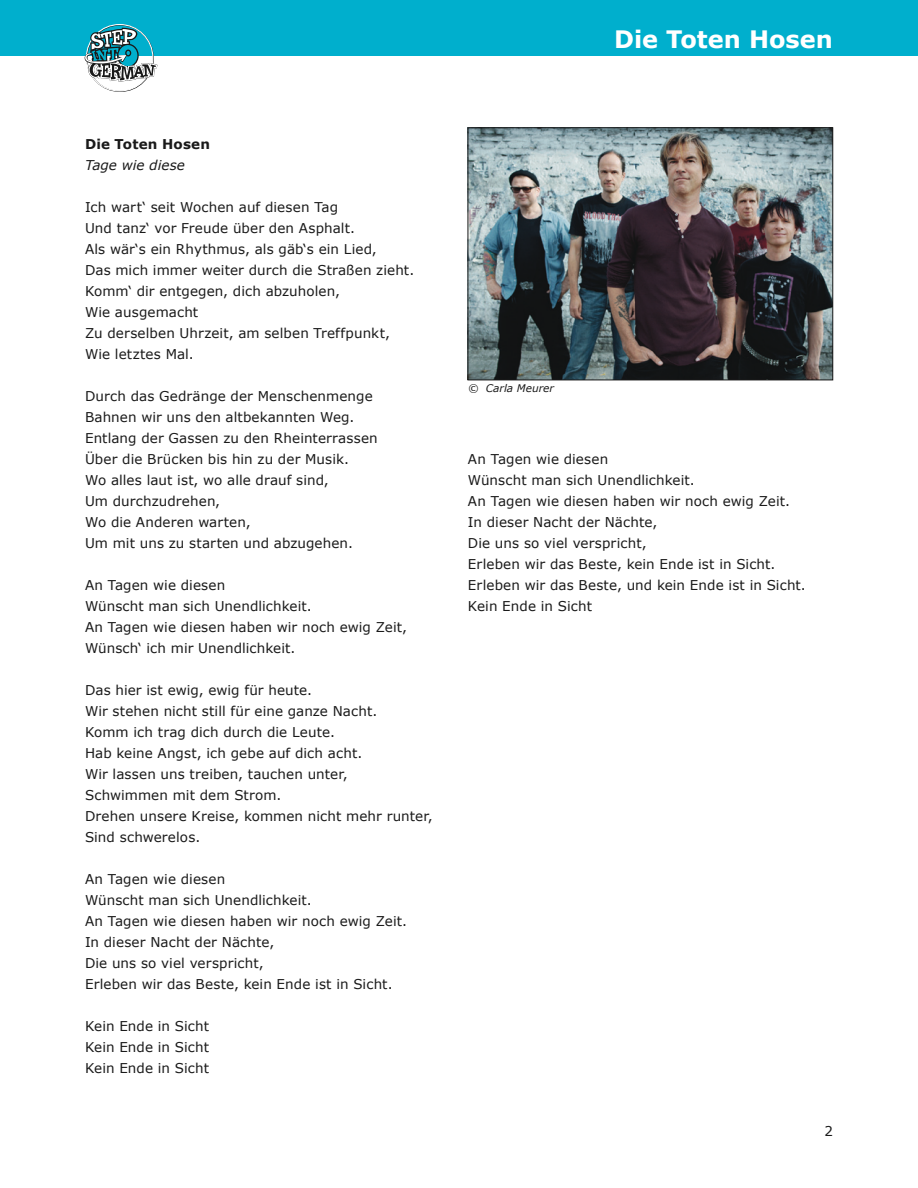
<style>
.page{position:relative;width:918px;height:1188px;background:#fff}
.page>*{position:absolute;margin:0;border:0;box-sizing:border-box;transform-origin:0 0}
.t1{font:700 24px "Verdana";color:#fff}
.t2{font:13.5px/21px "Verdana";letter-spacing:.005em;color:#1a1a1a}
.t3{font:700 13.5px "Verdana";letter-spacing:.015em;color:#1a1a1a}
.t4{font:italic 13.5px "Verdana";letter-spacing:.005em;color:#1a1a1a}
.t5{font:italic 10.5px "Verdana";color:#1a1a1a}
</style>
<div class="page">
<div style="left:0;top:0;width:918px;height:55px;background:#00afcd"></div>
<svg style="left:85px;top:24px;width:74px;height:68px"></svg>
<img style="left:470px;top:130px;width:361px;height:248px">
<div style="left:468px;top:128px;width:365px;height:252px;border:1px solid #1a1a1a"></div>
<p class="t3" style="left:85px;top:134px;width:127px">Die Toten Hosen</p>
<p class="t4" style="left:85px;top:155px;width:101px">Tage wie diese</p>
<p class="t2" style="left:85px;top:196px;width:331px">Ich wart‘ seit Wochen auf diesen Tag<br>Und tanz‘ vor Freude über den Asphalt.<br>Als wär‘s ein Rhythmus, als gäb‘s ein Lied,<br>Das mich immer weiter durch die Straßen zieht.<br>Komm‘ dir entgegen, dich abzuholen,<br>Wie ausgemacht<br>Zu derselben Uhrzeit, am selben Treffpunkt, Wie letztes Mal.</p>
<p class="t2" style="left:85px;top:385px;width:294px">Durch das Gedränge der Menschenmenge Bahnen wir uns den altbekannten Weg.<br>Entlang der Gassen zu den Rheinterrassen Über die Brücken bis hin zu der Musik.<br>Wo alles laut ist, wo alle drauf sind,<br>Um durchzudrehen,<br>Wo die Anderen warten,<br>Um mit uns zu starten und abzugehen.</p>
<p class="t2" style="left:85px;top:574px;width:324px">An Tagen wie diesen<br>Wünscht man sich Unendlichkeit.<br>An Tagen wie diesen haben wir noch ewig Zeit,<br>Wünsch‘ ich mir Unendlichkeit.</p>
<p class="t2" style="left:85px;top:679px;width:349px">Das hier ist ewig, ewig für heute.<br>Wir stehen nicht still für eine ganze Nacht.<br>Komm ich trag dich durch die Leute.<br>Hab keine Angst, ich gebe auf dich acht.<br>Wir lassen uns treiben, tauchen unter, Schwimmen mit dem Strom.<br>Drehen unsere Kreise, kommen nicht mehr runter, Sind schwerelos.</p>
<p class="t2" style="left:85px;top:868px;width:324px">An Tagen wie diesen<br>Wünscht man sich Unendlichkeit.<br>An Tagen wie diesen haben wir noch ewig Zeit.<br>In dieser Nacht der Nächte,<br>Die uns so viel verspricht,<br>Erleben wir das Beste, kein Ende ist in Sicht.</p>
<p class="t2" style="left:85px;top:1015px;width:126px;text-align:justify">Kein Ende in Sicht Kein Ende in Sicht Kein Ende in Sicht</p>
<h1 class="t1" style="left:614px;top:22px;width:220px">Die Toten Hosen</h1>
<p class="t5" style="left:468px;top:381px;width:87px">© Carla Meurer</p>
<p class="t2" style="left:468px;top:448px;width:339px">An Tagen wie diesen<br>Wünscht man sich Unendlichkeit.<br>An Tagen wie diesen haben wir noch ewig Zeit.<br>In dieser Nacht der Nächte,<br>Die uns so viel verspricht,<br>Erleben wir das Beste, kein Ende ist in Sicht.<br>Erleben wir das Beste, und kein Ende ist in Sicht.<br>Kein Ende in Sicht</p>
<p class="t2" style="left:824px;top:1120px;width:10px">2</p>
</div>
